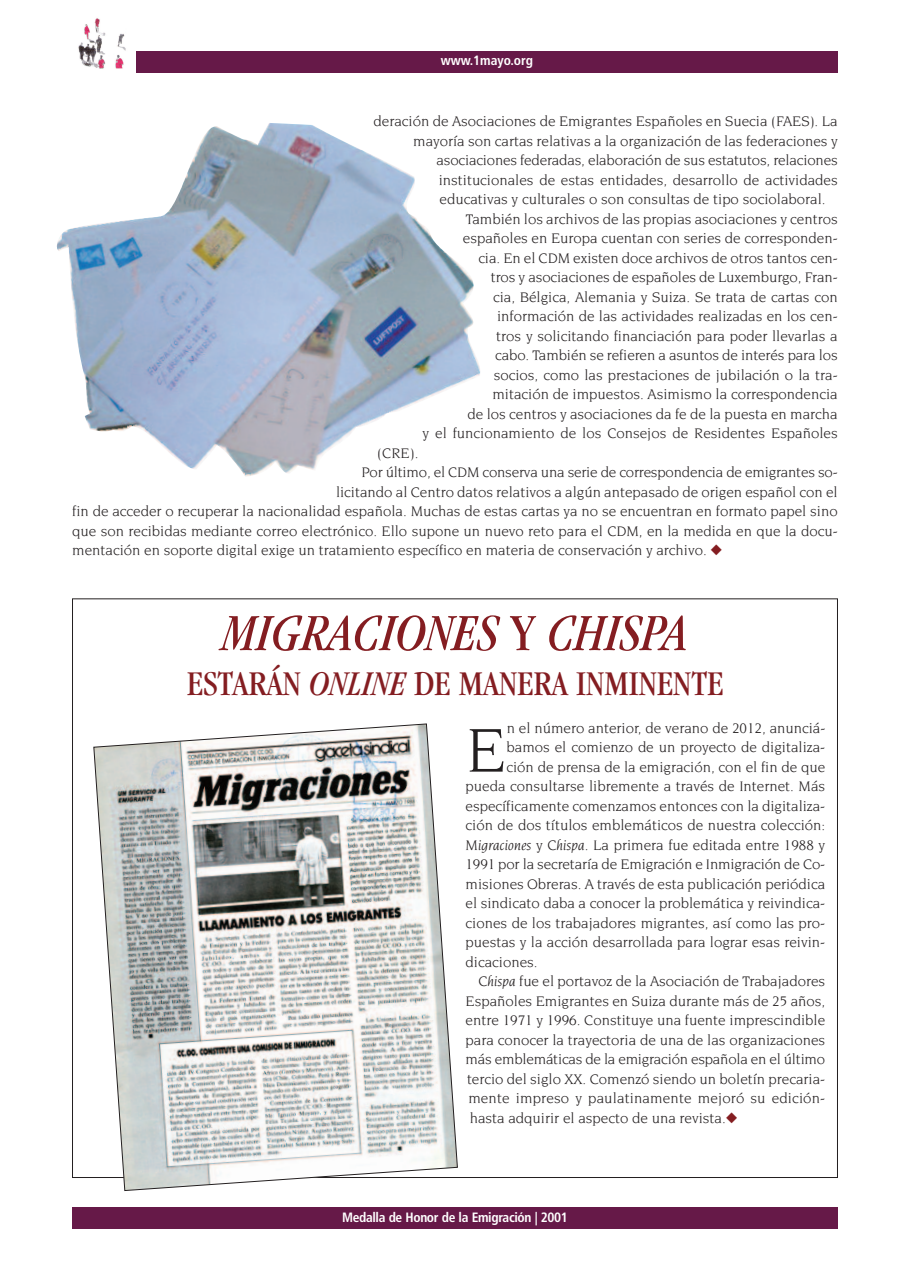
<style>
.page{position:relative;width:910px;height:1280px;background:#fff}
.page>*{position:absolute;margin:0;border:0;box-sizing:border-box;transform-origin:0 0}
.t1{font:66.9px "Novarese";color:#231f20}
.t2{font:italic condensed 54px "Garamond";letter-spacing:.005em;color:#841d21}
.t3{font:condensed 36px "Garamond";letter-spacing:.005em;color:#841d21}
.t4{font:15px "Novarese";color:#231f20}
.t5{font:700 condensed 13.5px "Frutiger";letter-spacing:-.025em;color:#fff}
.t6{font:700 condensed 13.5px "Frutiger";color:#fff}
.s1{color:#841d21}
.s2{font-style:normal}
.s3{font-style:italic}
</style>
<div class="page">
<div style="left:72px;top:1208px;width:766px;height:21px;background:#661948"></div>
<div style="left:136px;top:51px;width:702px;height:21px;background:#661948"></div>
<img style="left:78px;top:18px;width:48px;height:51px">
<svg style="left:93px;top:723px;width:365px;height:468px"></svg>
<img style="left:56px;top:123px;width:424px;height:353px">
<p class="t6" style="left:441px;top:55px;width:94px">www.1mayo.org</p>
<p class="t4" style="left:374px;top:115px;width:466px">deración de Asociaciones de Emigrantes Españoles en Suecia (FAES). La</p>
<p class="t4" style="left:413px;top:135px;width:426px">mayoría son cartas relativas a la organización de las federaciones y</p>
<p class="t4" style="left:437px;top:154px;width:403px">asociaciones federadas, elaboración de sus estatutos, relaciones</p>
<p class="t4" style="left:439px;top:174px;width:400px">institucionales de estas entidades, desarrollo de actividades</p>
<p class="t4" style="left:440px;top:193px;width:387px">educativas y culturales o son consultas de tipo sociolaboral.</p>
<p class="t4" style="left:466px;top:213px;width:373px">También los archivos de las propias asociaciones y centros</p>
<p class="t4" style="left:463px;top:232px;width:376px">españoles en Europa cuentan con series de corresponden-</p>
<p class="t4" style="left:478px;top:252px;width:361px">cia. En el CDM existen doce archivos de otros tantos cen-</p>
<p class="t4" style="left:491px;top:271px;width:348px">tros y asociaciones de españoles de Luxemburgo, Fran-</p>
<p class="t4" style="left:493px;top:291px;width:346px">cia, Bélgica, Alemania y Suiza. Se trata de cartas con</p>
<p class="t4" style="left:497px;top:310px;width:342px">información de las actividades realizadas en los cen-</p>
<p class="t4" style="left:496px;top:330px;width:343px">tros y solicitando financiación para poder llevarlas a</p>
<p class="t4" style="left:495px;top:349px;width:344px">cabo. También se refieren a asuntos de interés para los</p>
<p class="t4" style="left:494px;top:369px;width:345px">socios, como las prestaciones de jubilación o la tra-</p>
<p class="t4" style="left:492px;top:388px;width:347px">mitación de impuestos. Asimismo la correspondencia</p>
<p class="t4" style="left:467px;top:408px;width:372px">de los centros y asociaciones da fe de la puesta en marcha</p>
<p class="t4" style="left:422px;top:427px;width:417px">y el funcionamiento de los Consejos de Residentes Españoles</p>
<p class="t4" style="left:377px;top:447px;width:43px">(CRE).</p>
<p class="t4" style="left:361px;top:466px;width:478px">Por último, el CDM conserva una serie de correspondencia de emigrantes so-</p>
<p class="t4" style="left:336px;top:486px;width:503px">licitando al Centro datos relativos a algún antepasado de origen español con el</p>
<p class="t4" style="left:72px;top:505px;width:767px">fin de acceder o recuperar la nacionalidad española. Muchas de estas cartas ya no se encuentran en formato papel sino</p>
<p class="t4" style="left:72px;top:525px;width:767px">que son recibidas mediante correo electrónico. Ello supone un nuevo reto para el CDM, en la medida en que la docu-</p>
<p class="t4" style="left:72px;top:544px;width:652px">mentación en soporte digital exige un tratamiento específico en materia de conservación y archivo. <span class="s1">◆</span></p>
<h2 class="t2" style="left:223px;top:612px;width:466px">MIGRACIONES <span class="s2">Y</span> CHISPA</h2>
<h3 class="t3" style="left:187px;top:670px;width:538px">ESTARÁN <span class="s3">ONLINE</span> DE MANERA INMINENTE</h3>
<p class="t4" style="left:507px;top:722px;width:320px">n el número anterior, de verano de 2012, anunciá-</p>
<p class="t4" style="left:506px;top:741px;width:320px">bamos el comienzo de un proyecto de digitaliza-</p>
<p class="t4" style="left:506px;top:761px;width:320px">ción de prensa de la emigración, con el fin de que</p>
<p class="t4" style="left:466px;top:780px;width:361px">pueda consultarse libremente a través de Internet. Más</p>
<p class="t4" style="left:466px;top:800px;width:361px">específicamente comenzamos entonces con la digitaliza-</p>
<p class="t4" style="left:466px;top:819px;width:361px">ción de dos títulos emblemáticos de nuestra colección:</p>
<p class="t4" style="left:466px;top:839px;width:361px"><span class="s3">Migraciones</span> y <span class="s3">Chispa.</span> La primera fue editada entre 1988 y</p>
<p class="t4" style="left:466px;top:858px;width:361px">1991 por la secretaría de Emigración e Inmigración de Co-</p>
<p class="t4" style="left:466px;top:878px;width:361px">misiones Obreras. A través de esta publicación periódica</p>
<p class="t4" style="left:466px;top:897px;width:361px">el sindicato daba a conocer la problemática y reivindica-</p>
<p class="t4" style="left:466px;top:917px;width:361px">ciones de los trabajadores migrantes, así como las pro-</p>
<p class="t4" style="left:466px;top:936px;width:361px">puestas y la acción desarrollada para lograr esas reivin-</p>
<p class="t4" style="left:466px;top:956px;width:74px">dicaciones.</p>
<p class="t4" style="left:478px;top:975px;width:348px"><span class="s3">Chispa</span> fue el portavoz de la Asociación de Trabajadores</p>
<p class="t4" style="left:466px;top:995px;width:361px">Españoles Emigrantes en Suiza durante más de 25 años,</p>
<p class="t4" style="left:466px;top:1014px;width:361px">entre 1971 y 1996. Constituye una fuente imprescindible</p>
<p class="t4" style="left:466px;top:1034px;width:361px">para conocer la trayectoria de una de las organizaciones</p>
<p class="t4" style="left:466px;top:1053px;width:361px">más emblemáticas de la emigración española en el último</p>
<p class="t4" style="left:467px;top:1073px;width:360px">tercio del siglo XX. Comenzó siendo un boletín precaria-</p>
<p class="t4" style="left:468px;top:1092px;width:358px">mente impreso y paulatinamente mejoró su edición-</p>
<p class="t4" style="left:470px;top:1112px;width:269px">hasta adquirir el aspecto de una revista.<span class="s1">◆</span></p>
<h1 class="t1" style="left:466px;top:723px;width:42px">E</h1>
<p class="t5" style="left:342px;top:1212px;width:227px">Medalla de Honor de la Emigración | 2001</p>
</div>
